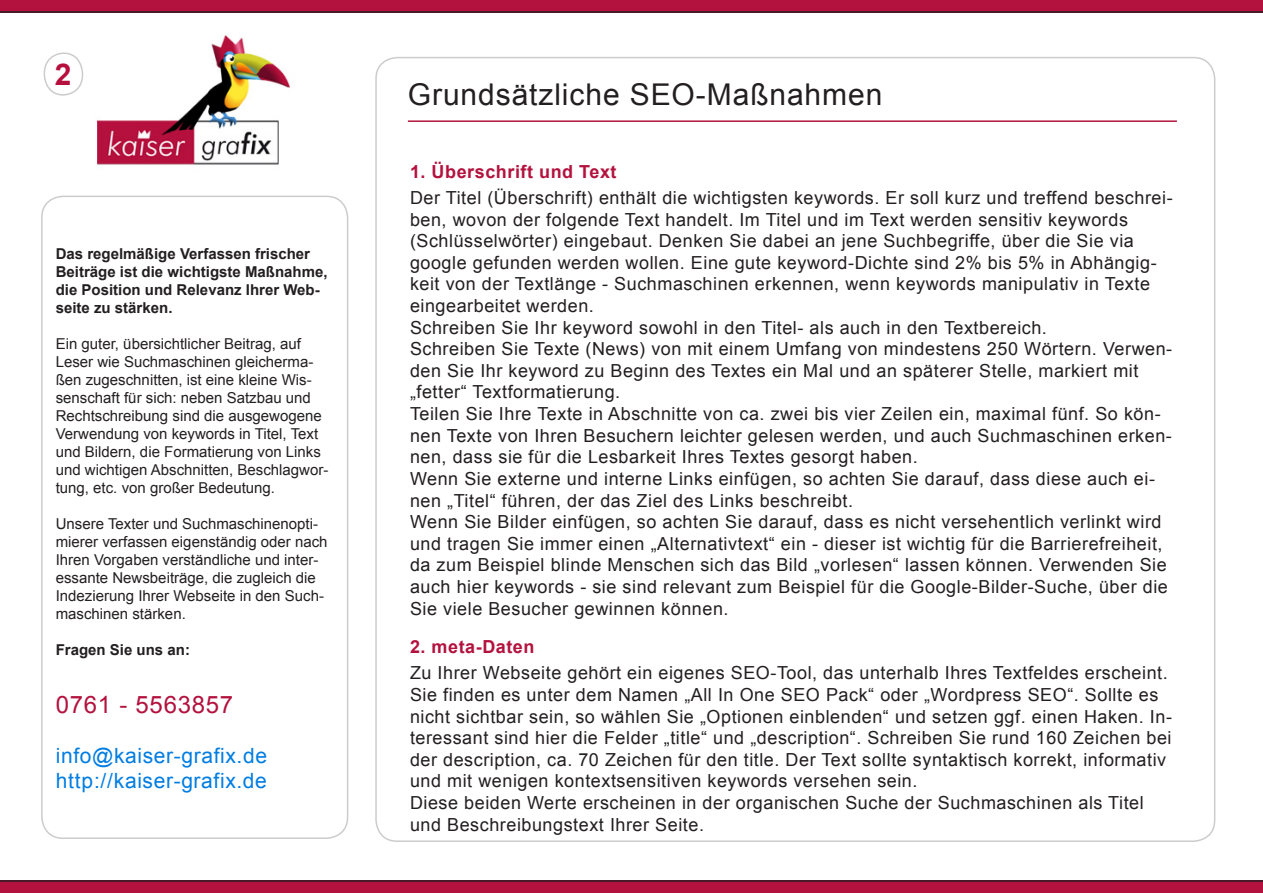
<style>
.page{position:relative;width:1263px;height:893px;background:#fff}
.page>*{position:absolute;margin:0;border:0;box-sizing:border-box;transform-origin:0 0}
.t1{font:30px "Arial";letter-spacing:.03em;color:#231f20}
.t2{font:700 30px "Arial";color:#b60f3d}
.t3{font:24px "Arial";letter-spacing:.03em;color:#b3123e}
.t4{font:21px/25.2px "Arial";letter-spacing:.03em;color:#007de2}
.t5{font:18px/21.6px "Arial";letter-spacing:.03em;color:#231f20}
.t6{font:700 18px "Arial";letter-spacing:.03em;color:#b3123e}
.t7{font:15px/18px "Arial";color:#231f20}
.t8{font:700 15px/18px "Arial";color:#231f20}
</style>
<div class="page">
<img style="left:41px;top:35px;width:273px;height:178px">
<div style="left:41px;top:196px;width:307px;height:643px;border:2px solid #ccc;border-radius:21px"></div>
<hr style="left:408px;top:120px;width:769px;height:2px;background:#b4123e">
<svg style="left:0;top:0;width:1263px;height:13px;background:#a2133a"></svg>
<svg style="left:0;top:880px;width:1263px;height:13px;background:#a2133a"></svg>
<div style="left:44px;top:52px;width:39px;height:44px;border:2px solid #ccc;border-radius:50%"></div>
<h1 class="t2" style="left:55px;top:55px;width:18px">2</h1>
<p class="t8" style="left:56px;top:245px;width:273px">Das regelmäßige Verfassen frischer<br>Beiträge ist die wichtigste Maßnahme, die Position und Relevanz Ihrer Web&shy;seite zu stärken.</p>
<p class="t7" style="left:56px;top:335px;width:274px">Ein guter, übersichtlicher Beitrag, auf Leser wie Suchmaschinen gleicherma&shy;ßen zugeschnitten, ist eine kleine Wis&shy;senschaft für sich: neben Satzbau und Rechtschreibung sind die ausgewogene Verwendung von keywords in Titel, Text und Bildern, die Formatierung von Links und wichtigen Abschnitten, Beschlagwor&shy;tung, etc. von großer Bedeutung.</p>
<p class="t7" style="left:56px;top:515px;width:273px">Unsere Texter und Suchmaschinenopti&shy;mierer verfassen eigenständig oder nach Ihren Vorgaben verständliche und inter&shy;essante Newsbeiträge, die zugleich die Indezierung Ihrer Webseite in den Such&shy;maschinen stärken.</p>
<p class="t8" style="left:56px;top:641px;width:136px">Fragen Sie uns an:</p>
<h2 class="t3" style="left:56px;top:689px;width:179px">0761 - 5563857</h2>
<p class="t4" style="left:56px;top:743px;width:213px">info@kaiser-grafix.de http://kaiser-grafix.de</p>
<h1 class="t1" style="left:408px;top:75px;width:476px">Grundsätzliche SEO-Maßnahmen</h1>
<p class="t6" style="left:410px;top:160px;width:208px">1. Überschrift und Text</p>
<p class="t5" style="left:410px;top:187px;width:764px">Der Titel (Überschrift) enthält die wichtigsten keywords. Er soll kurz und treffend beschrei&shy;ben, wovon der folgende Text handelt. Im Titel und im Text werden sensitiv keywords (Schlüsselwörter) eingebaut. Denken Sie dabei an jene Suchbegriffe, über die Sie via google gefunden werden wollen. Eine gute keyword-Dichte sind 2% bis 5% in Abhängig&shy;keit von der Textlänge - Suchmaschinen erkennen, wenn keywords manipulativ in Texte eingearbeitet werden.<br>Schreiben Sie Ihr keyword sowohl in den Titel- als auch in den Textbereich.<br>Schreiben Sie Texte (News) von mit einem Umfang von mindestens 250 Wörtern. Verwen&shy;den Sie Ihr keyword zu Beginn des Textes ein Mal und an späterer Stelle, markiert mit „fetter“ Textformatierung.<br>Teilen Sie Ihre Texte in Abschnitte von ca. zwei bis vier Zeilen ein, maximal fünf. So kön&shy;nen Texte von Ihren Besuchern leichter gelesen werden, und auch Suchmaschinen erken&shy;nen, dass sie für die Lesbarkeit Ihres Textes gesorgt haben.<br>Wenn Sie externe und interne Links einfügen, so achten Sie darauf, dass diese auch ei&shy;nen „Titel“ führen, der das Ziel des Links beschreibt.<br>Wenn Sie Bilder einfügen, so achten Sie darauf, dass es nicht versehentlich verlinkt wird und tragen Sie immer einen „Alternativtext“ ein - dieser ist wichtig für die Barrierefreiheit, da zum Beispiel blinde Menschen sich das Bild „vorlesen“ lassen können. Verwenden Sie auch hier keywords - sie sind relevant zum Beispiel für die Google-Bilder-Suche, über die Sie viele Besucher gewinnen können.</p>
<p class="t6" style="left:410px;top:635px;width:126px">2. meta-Daten</p>
<p class="t5" style="left:410px;top:662px;width:763px">Zu Ihrer Webseite gehört ein eigenes SEO-Tool, das unterhalb Ihres Textfeldes erscheint.<br>Sie finden es unter dem Namen „All In One SEO Pack“ oder „Wordpress SEO“. Sollte es nicht sichtbar sein, so wählen Sie „Optionen einblenden“ und setzen ggf. einen Haken. In&shy;teressant sind hier die Felder „title“ und „description“. Schreiben Sie rund 160 Zeichen bei der description, ca. 70 Zeichen für den title. Der Text sollte syntaktisch korrekt, informativ und mit wenigen kontextsensitiven keywords versehen sein.<br>Diese beiden Werte erscheinen in der organischen Suche der Suchmaschinen als Titel und Beschreibungstext Ihrer Seite.</p>
</div>
